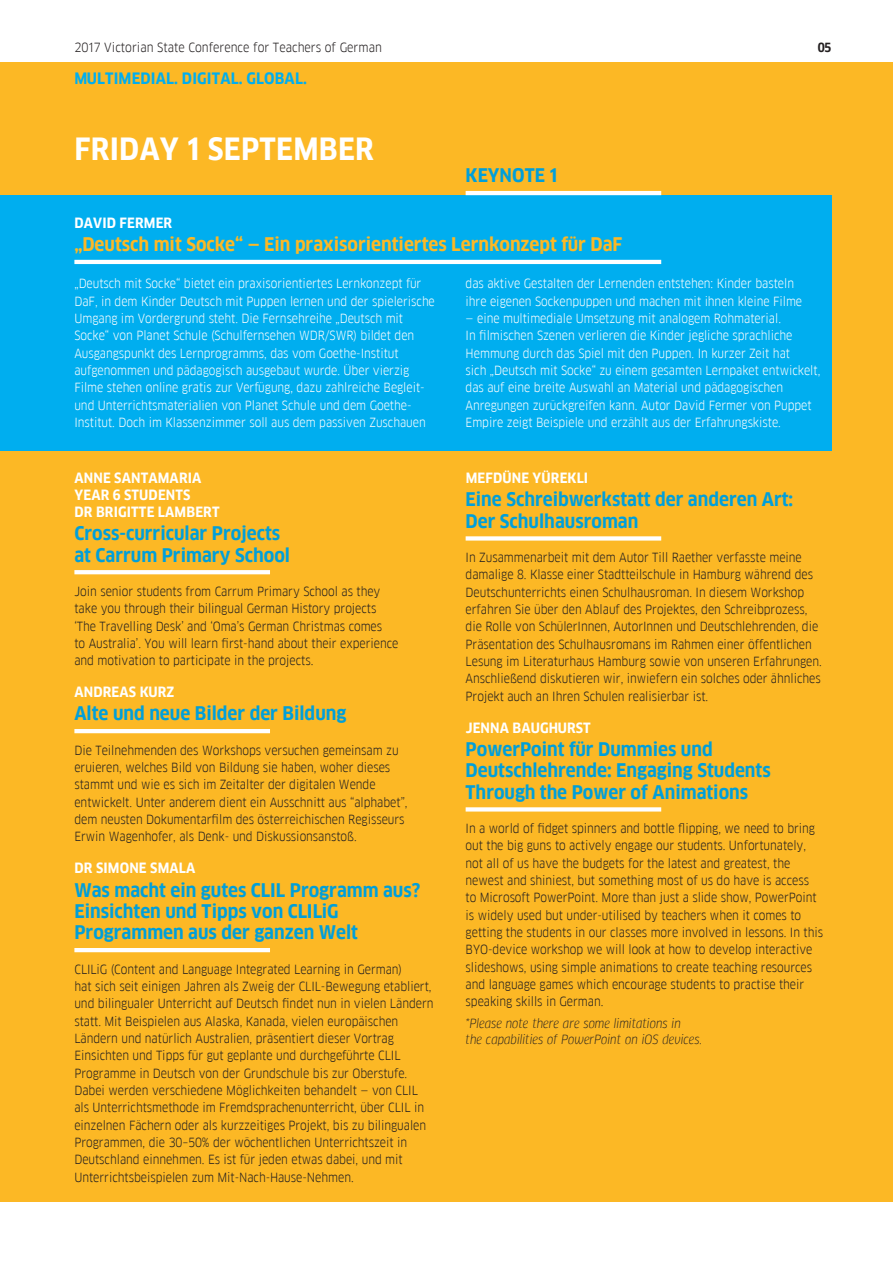
<style>
.page{position:relative;width:893px;height:1263px;background:#fff}
.page>*{position:absolute;margin:0;border:0;box-sizing:border-box;transform-origin:0 0}
.t1{font:700 30px "Goethe FF Clan";letter-spacing:.01em;color:#fff}
.t2{font:700 18.3px/21.3px "Goethe FF Clan";color:#009fda}
.t3{font:700 18.3px "Goethe FF Clan";color:#fcb825}
.t4{font:700 15.3px "Goethe FF Clan";letter-spacing:.01em;color:#00aeef}
.t5{font:700 13.8px/16.8px "Goethe FF Clan";letter-spacing:.01em;color:#fff}
.t6{font:12.3px/17.2px "Goethe FF Clan";letter-spacing:-.005em;color:#231f20}
.t7{font:12.3px/17.4px "Goethe FF Clan";letter-spacing:-.005em;color:#fff}
.t8{font:italic 12.3px/15.3px "Goethe FF Clan";letter-spacing:-.005em;color:#231f20}
.t9{font:700 12.3px "Goethe FF Clan";color:#231f20}
</style>
<div class="page">
<div style="left:0;top:62px;width:893px;height:1139px;background:#fcb825"></div>
<div style="left:0;top:196px;width:831px;height:255px;background:#00aeef"></div>
<div style="left:466px;top:536px;width:195px;height:5px;background:#fff"></div>
<svg style="left:466px;top:807px;width:195px;height:4px"></svg>
<hr style="left:74px;top:260px;width:587px;height:4px;background:#fff">
<svg style="left:74px;top:570px;width:196px;height:4px"></svg>
<hr style="left:74px;top:729px;width:196px;height:4px;background:#fff">
<hr style="left:74px;top:948px;width:196px;height:4px;background:#fff">
<hr style="left:466px;top:191px;width:195px;height:4px;background:#fff">
<p class="t6" style="left:74px;top:39px;width:309px">2017 Victorian State Conference for Teachers of German</p>
<p class="t9" style="left:818px;top:41px;width:15px">05</p>
<p class="t4" style="left:74px;top:69px;width:234px">MULTIMEDIAL. DIGITAL. GLOBAL.</p>
<h1 class="t1" style="left:74px;top:131px;width:301px">FRIDAY 1 SEPTEMBER</h1>
<h2 class="t2" style="left:466px;top:165px;width:93px">KEYNOTE 1</h2>
<p class="t5" style="left:74px;top:214px;width:99px">DAVID FERMER</p>
<h2 class="t3" style="left:74px;top:234px;width:550px">„Deutsch mit Socke“ — Ein praxisorientiertes Lernkonzept für DaF</h2>
<p class="t7" style="left:74px;top:275px;width:362px">„Deutsch mit Socke“ bietet ein praxisorientiertes Lernkonzept für DaF, in dem Kinder Deutsch mit Puppen lernen und der spielerische Umgang im Vordergrund steht. Die Fernsehreihe „Deutsch mit Socke“ von Planet Schule (Schulfernsehen WDR/SWR) bildet den Ausgangspunkt des Lernprogramms, das vom Goethe-Institut aufgenommen und pädagogisch ausgebaut wurde. Über vierzig Filme stehen online gratis zur Verfügung, dazu zahlreiche Begleit&shy;und Unterrichtsmaterialien von Planet Schule und dem Goethe-Institut. Doch im Klassenzimmer soll aus dem passiven Zuschauen</p>
<p class="t7" style="left:466px;top:275px;width:338px">das aktive Gestalten der Lernenden entstehen: Kinder basteln ihre eigenen Sockenpuppen und machen mit ihnen kleine Filme</p>
<p class="t7" style="left:466px;top:310px;width:356px">— eine multimediale Umsetzung mit analogem Rohmaterial.<br>In filmischen Szenen verlieren die Kinder jegliche sprachliche Hemmung durch das Spiel mit den Puppen. In kurzer Zeit hat<br>sich „Deutsch mit Socke“ zu einem gesamten Lernpaket entwickelt, das auf eine breite Auswahl an Material und pädagogischen Anregungen zurückgreifen kann. Autor David Fermer von Puppet Empire zeigt Beispiele und erzählt aus der Erfahrungskiste.</p>
<p class="t5" style="left:74px;top:470px;width:147px">ANNE SANTAMARIA<br>YEAR 6 STUDENTS<br>DR BRIGITTE LAMBERT</p>
<h2 class="t2" style="left:74px;top:523px;width:217px">Cross-curricular Projects at Carrum Primary School</h2>
<p class="t6" style="left:74px;top:583px;width:326px">Join senior students from Carrum Primary School as they take you through their bilingual German History projects ‘The Travelling Desk’ and ‘Oma’s German Christmas comes<br>to Australia’. You will learn first-hand about their experience and motivation to participate in the projects.</p>
<p class="t5" style="left:74px;top:684px;width:101px">ANDREAS KURZ</p>
<h2 class="t2" style="left:74px;top:703px;width:273px">Alte und neue Bilder der Bildung</h2>
<p class="t6" style="left:74px;top:742px;width:335px">Die Teilnehmenden des Workshops versuchen gemeinsam zu eruieren, welches Bild von Bildung sie haben, woher dieses stammt und wie es sich im Zeitalter der digitalen Wende entwickelt. Unter anderem dient ein Ausschnitt aus “alphabet”, dem neusten Dokumentarfilm des österreichischen Regisseurs Erwin Wagenhofer, als Denk- und Diskussionsanstoß.</p>
<p class="t5" style="left:74px;top:860px;width:122px">DR SIMONE SMALA</p>
<h2 class="t2" style="left:74px;top:879px;width:347px">Was macht ein gutes CLIL Programm aus?<br>Einsichten und Tipps von CLILiG<br>Programmen aus der ganzen Welt</h2>
<p class="t6" style="left:74px;top:961px;width:361px">CLILiG (Content and Language Integrated Learning in German)<br>hat sich seit einigen Jahren als Zweig der CLIL-Bewegung etabliert, und bilingualer Unterricht auf Deutsch findet nun in vielen Ländern statt. Mit Beispielen aus Alaska, Kanada, vielen europäischen Ländern und natürlich Australien, präsentiert dieser Vortrag Einsichten und Tipps für gut geplante und durchgeführte CLIL Programme in Deutsch von der Grundschule bis zur Oberstufe.<br>Dabei werden verschiedene Möglichkeiten behandelt — von CLIL als Unterrichtsmethode im Fremdsprachenunterricht, über CLIL in einzelnen Fächern oder als kurzzeitiges Projekt, bis zu bilingualen Programmen, die 30–50% der wöchentlichen Unterrichtszeit in Deutschland einnehmen. Es ist für jeden etwas dabei, und mit Unterrichtsbeispielen zum Mit-Nach-Hause-Nehmen.</p>
<p class="t5" style="left:466px;top:470px;width:124px">MEFDÜNE YÜREKLI</p>
<h2 class="t2" style="left:466px;top:489px;width:329px">Eine Schreibwerkstatt der anderen Art:<br>Der Schulhausroman</h2>
<p class="t6" style="left:466px;top:549px;width:358px">In Zusammenarbeit mit dem Autor Till Raether verfasste meine damalige 8. Klasse einer Stadtteilschule in Hamburg während des Deutschunterrichts einen Schulhausroman. In diesem Workshop erfahren Sie über den Ablauf des Projektes, den Schreibprozess, die Rolle von SchülerInnen, AutorInnen und Deutschlehrenden, die Präsentation des Schulhausromans im Rahmen einer öffentlichen Lesung im Literaturhaus Hamburg sowie von unseren Erfahrungen.<br>Anschließend diskutieren wir, inwiefern ein solches oder ähnliches Projekt auch an Ihren Schulen realisierbar ist.</p>
<p class="t5" style="left:466px;top:719px;width:127px">JENNA BAUGHURST</p>
<h2 class="t2" style="left:466px;top:739px;width:307px">PowerPoint für Dummies und<br>Deutschlehrende: Engaging Students<br>Through the Power of Animations</h2>
<p class="t6" style="left:466px;top:820px;width:359px">In a world of fidget spinners and bottle flipping, we need to bring out the big guns to actively engage our students. Unfortunately, not all of us have the budgets for the latest and greatest, the newest and shiniest, but something most of us do have is access<br>to Microsoft PowerPoint. More than just a slide show, PowerPoint is widely used but under-utilised by teachers when it comes to getting the students in our classes more involved in lessons. In this BYO-device workshop we will look at how to develop interactive slideshows, using simple animations to create teaching resources and language games which encourage students to practise their speaking skills in German.</p>
<p class="t8" style="left:466px;top:1016px;width:238px">*Please note there are some limitations in<br>the capabilities of PowerPoint on iOS devices.</p>
</div>
